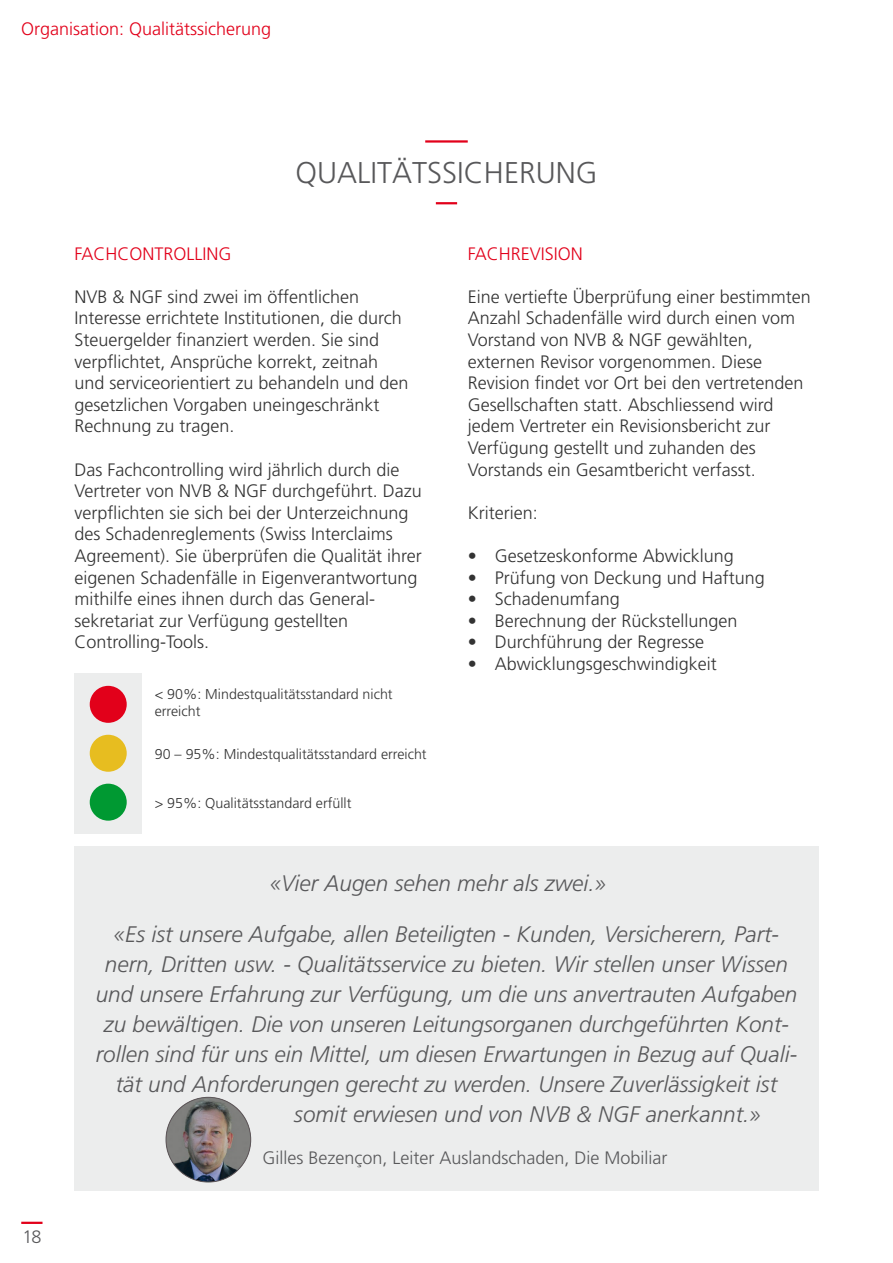
<style>
.page{position:relative;width:893px;height:1263px;background:#fff}
.page>*{position:absolute;margin:0;border:0;box-sizing:border-box;transform-origin:0 0}
.Headline{font:300 30px "Frutiger";color:#58585a}
.Text{font:italic 300 22.5px "Frutiger";color:#58585a}
.t1{font:300 18px/21.6px "Frutiger";color:#333}
.Text-2{font:300 18px "Frutiger";color:#58585a}
.Kapitel{font:300 18px "Frutiger";color:#e2001a}
.Text-3{font:300 18px "Frutiger";color:#e2001a}
.t2{font:300 14.25px/16.5px "Frutiger";color:#333}
</style>
<div class="page">
<hr style="left:21px;top:1222px;width:22px;height:2px;background:#e2001a">
<div style="left:74px;top:846px;width:745px;height:345px;background:#eceded"></div>
<hr style="left:425px;top:140px;width:43px;height:3px;background:#e2001a">
<hr style="left:436px;top:202px;width:21px;height:2px;background:#e2001a">
<div style="left:74px;top:673px;width:68px;height:160px;background:#eceded"></div>
<div style="left:90px;top:686px;width:37px;height:37px;background:#e2001a;border-radius:50%"></div>
<div style="left:90px;top:735px;width:37px;height:37px;background:#e7bd20;border-radius:50%"></div>
<div style="left:90px;top:784px;width:37px;height:37px;background:#009932;border-radius:50%"></div>
<img style="left:166px;top:1097px;width:85px;height:85px;border-radius:42px">
<p class="Kapitel" style="left:21px;top:19px;width:252px">Organisation: Qualitätssicherung</p>
<p class="Headline" style="left:296px;top:156px;width:303px">QUALITÄTSSICHERUNG</p>
<p class="Kapitel" style="left:74px;top:243px;width:159px">FACHCONTROLLING</p>
<p class="t1" style="left:74px;top:286px;width:336px">NVB &amp; NGF sind zwei im öffentlichen Interesse errichtete Institutionen, die durch Steuergelder finanziert werden. Sie sind verpflichtet, Ansprüche korrekt, zeitnah und serviceorientiert zu behandeln und den gesetzlichen Vorgaben uneingeschränkt Rechnung zu tragen.</p>
<p class="t1" style="left:74px;top:459px;width:349px">Das Fachcontrolling wird jährlich durch die Vertreter von NVB &amp; NGF durchgefü hrt. Dazu verpflichten sie sich bei der Unterzeichnung des Schadenreglements (Swiss Interclaims Agreement). Sie ü berprüfen die Qualität ihrer eigenen Schadenfälle in Eigenverantwortung mithilfe eines ihnen durch das General&shy;sekretariat zur Verfügung gestellten Controlling-Tools.</p>
<p class="t2" style="left:155px;top:686px;width:239px">&lt; 90%: Mindestqualitätsstandard nicht erreicht</p>
<p class="t2" style="left:155px;top:746px;width:273px">90 – 95%: Mindestqualitätsstandard erreicht</p>
<p class="t2" style="left:155px;top:794px;width:198px">&gt; 95%: Qualitätsstandard erfüllt</p>
<p class="Text-3" style="left:468px;top:243px;width:117px">FACHREVISION</p>
<p class="t1" style="left:468px;top:286px;width:345px">Eine vertiefte Überprüfung einer bestimmten Anzahl Schadenfälle wird durch einen vom Vorstand von NVB &amp; NGF gewählten, externen Revisor vorgenommen. Diese Revision findet vor Ort bei den vertretenden Gesellschaften statt. Abschliessend wird jedem Vertreter ein Revisionsbericht zur Verfügung gestellt und zuhanden des Vorstands ein Gesamtbericht verfasst.</p>
<p class="t1" style="left:468px;top:502px;width:71px">Kriterien:</p>
<p class="t1" style="left:468px;top:545px;width:268px">• Gesetzeskonforme Abwicklung</p>
<p class="t1" style="left:468px;top:567px;width:299px">• Prüfung von Deckung und Haftung</p>
<p class="t1" style="left:468px;top:588px;width:154px">• Schadenumfang</p>
<p class="t1" style="left:468px;top:610px;width:271px">• Berechnung der Rückstellungen</p>
<p class="t1" style="left:468px;top:631px;width:238px">• Durchführung der Regresse</p>
<p class="t1" style="left:468px;top:653px;width:251px">• Abwicklungsgeschwindigkeit</p>
<p class="Text-2" style="left:22px;top:1227px;width:20px">18</p>
<p class="Text" style="left:270px;top:870px;width:337px">«Vier Augen sehen mehr als zwei.»</p>
<p class="Text" style="left:114px;top:921px;width:667px">«Es ist unsere Aufgabe, allen Beteiligten - Kunden, Versicherern, Part-</p>
<p class="Text" style="left:105px;top:951px;width:685px">nern, Dritten usw. - Qualitätsservice zu bieten. Wir stellen unser Wissen</p>
<p class="Text" style="left:96px;top:981px;width:703px">und unsere Erfahrung zur Verfügung, um die uns anvertrauten Aufgaben</p>
<p class="Text" style="left:104px;top:1011px;width:687px">zu bewältigen. Die von unseren Leitungsorganen durchgeführten Kont-</p>
<p class="Text" style="left:96px;top:1041px;width:703px">rollen sind für uns ein Mittel, um diesen Erwartungen in Bezug auf Quali-</p>
<p class="Text" style="left:116px;top:1071px;width:663px">tät und Anforderungen gerecht zu werden. Unsere Zuverlässigkeit ist</p>
<p class="Text" style="left:294px;top:1101px;width:468px">somit erwiesen und von NVB &amp; NGF anerkannt.»</p>
<p class="Text-2" style="left:262px;top:1147px;width:407px">Gilles Bezençon, Leiter Auslandschaden, Die Mobiliar</p>
</div>
